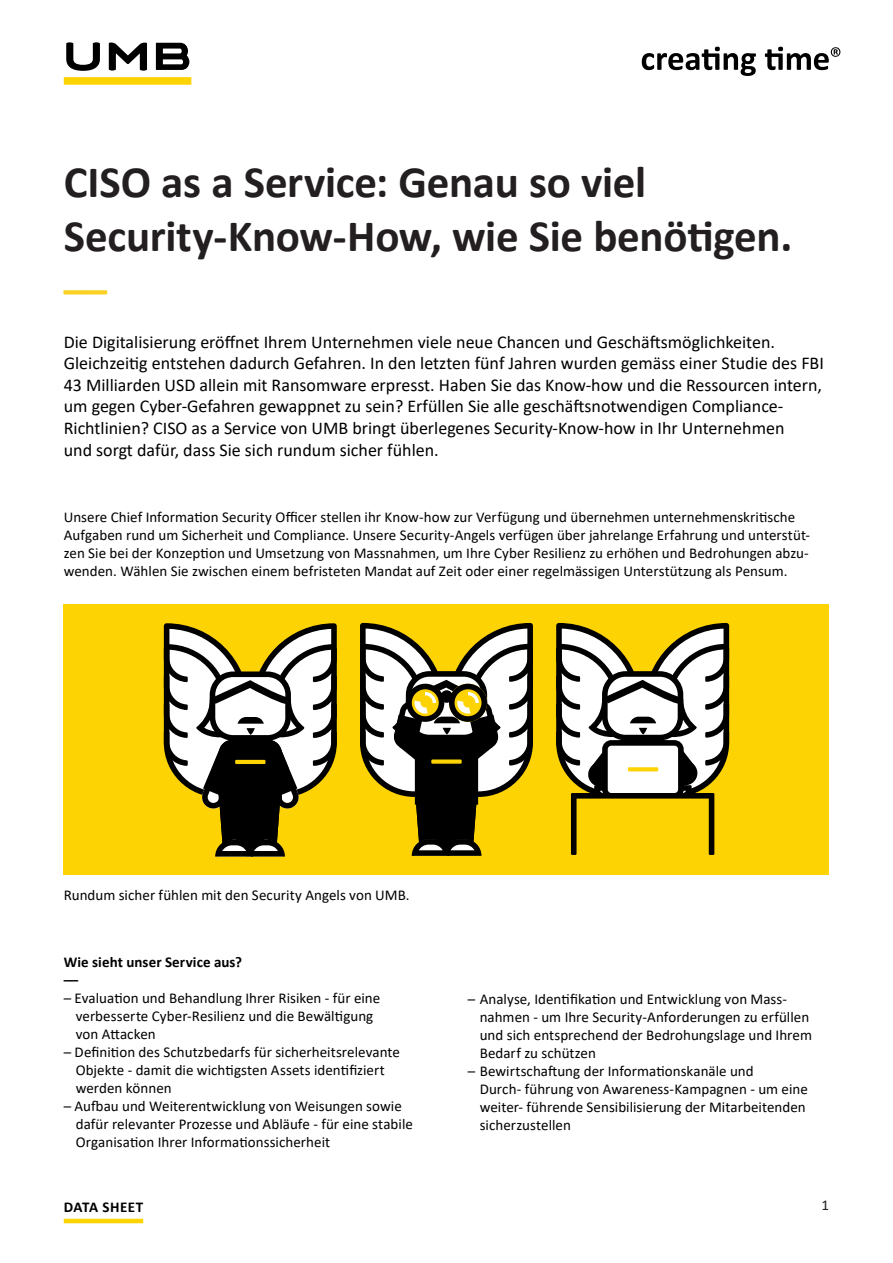
<style>
.page{position:relative;width:893px;height:1263px;background:#fff}
.page>*{position:absolute;margin:0;border:0;box-sizing:border-box;transform-origin:0 0}
.t1{font:700 45px/54px "Calibri";letter-spacing:-.005em;color:#231f20}
.t2{font:700 45px "Calibri";color:#fcd125}
.t3{font:18px/21.6px "Calibri";color:#000}
.t4{font:15px/18px "Calibri";color:#000}
.t5{font:700 15px/18px "Calibri";letter-spacing:.005em;color:#000}
.t6{font:700 15px "Calibri";letter-spacing:.03em;color:#000}
.t7{font:15px "Calibri";color:#231f20}
</style>
<div class="page">
<hr style="left:64px;top:1219px;width:79px;height:4px;background:#fed304">
<div style="left:64px;top:77px;width:127px;height:8px;background:#fed304"></div>
<svg style="left:66px;top:42px;width:34px;height:29px"></svg>
<svg style="left:109px;top:42px;width:38px;height:29px"></svg>
<svg style="left:156px;top:43px;width:33px;height:27px"></svg>
<svg style="left:642px;top:47px;width:114px;height:29px"></svg>
<svg style="left:765px;top:47px;width:75px;height:23px"></svg>
<div style="left:64px;top:604px;width:765px;height:271px;background:#fed304"></div>
<svg style="left:164px;top:623px;width:173px;height:233px"></svg>
<svg style="left:360px;top:623px;width:173px;height:233px"></svg>
<div style="left:440px;top:690px;width:13px;height:13px;background:#000;border-radius:50%"></div>
<svg style="left:556px;top:623px;width:173px;height:232px"></svg>
<svg style="left:628px;top:767px;width:30px;height:4px"></svg>
<h1 class="t1" style="left:64px;top:155px;width:730px">CISO as a Service: Genau so viel<br>Security-Know-How, wie Sie benötigen.</h1>
<h1 class="t2" style="left:64px;top:259px;width:45px">––</h1>
<p class="t3" style="left:64px;top:330px;width:762px">Die Digitalisierung eröffnet Ihrem Unternehmen viele neue Chancen und Geschäftsmöglichkeiten.<br>Gleichzeitig entstehen dadurch Gefahren. In den letzten fünf Jahren wurden gemäss einer Studie des FBI 43 Milliarden USD allein mit Ransomware erpresst. Haben Sie das Know-how und die Ressourcen intern, um gegen Cyber-Gefahren gewappnet zu sein? Erfüllen Sie alle geschäftsnotwendigen Compliance-Richtlinien? CISO as a Service von UMB bringt überlegenes Security-Know-how in Ihr Unternehmen<br>und sorgt dafür, dass Sie sich rundum sicher fühlen.</p>
<p class="t4" style="left:64px;top:508px;width:748px">Unsere Chief Information Security Officer stellen ihr Know-how zur Verfügung und übernehmen unternehmenskritische Aufgaben rund um Sicherheit und Compliance. Unsere Security-Angels verfügen über jahrelange Erfahrung und unterstüt&shy;zen Sie bei der Konzeption und Umsetzung von Massnahmen, um Ihre Cyber Resilienz zu erhöhen und Bedrohungen abzu&shy;wenden. Wählen Sie zwischen einem befristeten Mandat auf Zeit oder einer regelmässigen Unterstützung als Pensum.</p>
<p class="t4" style="left:64px;top:886px;width:347px">Rundum sicher fühlen mit den Security Angels von UMB.</p>
<p class="t5" style="left:64px;top:953px;width:180px">Wie sieht unser Service aus? ––</p>
<p class="t4" style="left:76px;top:989px;width:306px;text-indent:-12px">– Evaluation und Behandlung Ihrer Risiken - für eine verbesserte Cyber-Resilienz und die Bewältigung von Attacken</p>
<p class="t4" style="left:76px;top:1043px;width:326px;text-indent:-12px">– Definition des Schutzbedarfs für sicherheitsrelevante<br>Objekte - damit die wichtigsten Assets identifiziert werden können</p>
<p class="t4" style="left:76px;top:1097px;width:339px;text-indent:-12px">– Aufbau und Weiterentwicklung von Weisungen sowie dafür relevanter Prozesse und Abläufe - für eine stabile<br>Organisation Ihrer Informationssicherheit</p>
<p class="t4" style="left:480px;top:990px;width:334px;text-indent:-12px">– Analyse, Identifikation und Entwicklung von Mass&shy;nahmen - um Ihre Security-Anforderungen zu erfüllen und sich entsprechend der Bedrohungslage und Ihrem Bedarf zu schützen</p>
<p class="t4" style="left:480px;top:1062px;width:330px;text-indent:-12px">– Bewirtschaftung der Informationskanäle und<br>Durch- führung von Awareness-Kampagnen - um eine weiter- führende Sensibilisierung der Mitarbeitenden sicherzustellen</p>
<p class="t6" style="left:64px;top:1196px;width:81px">DATA SHEET</p>
<p class="t7" style="left:822px;top:1195px;width:9px">1</p>
</div>
